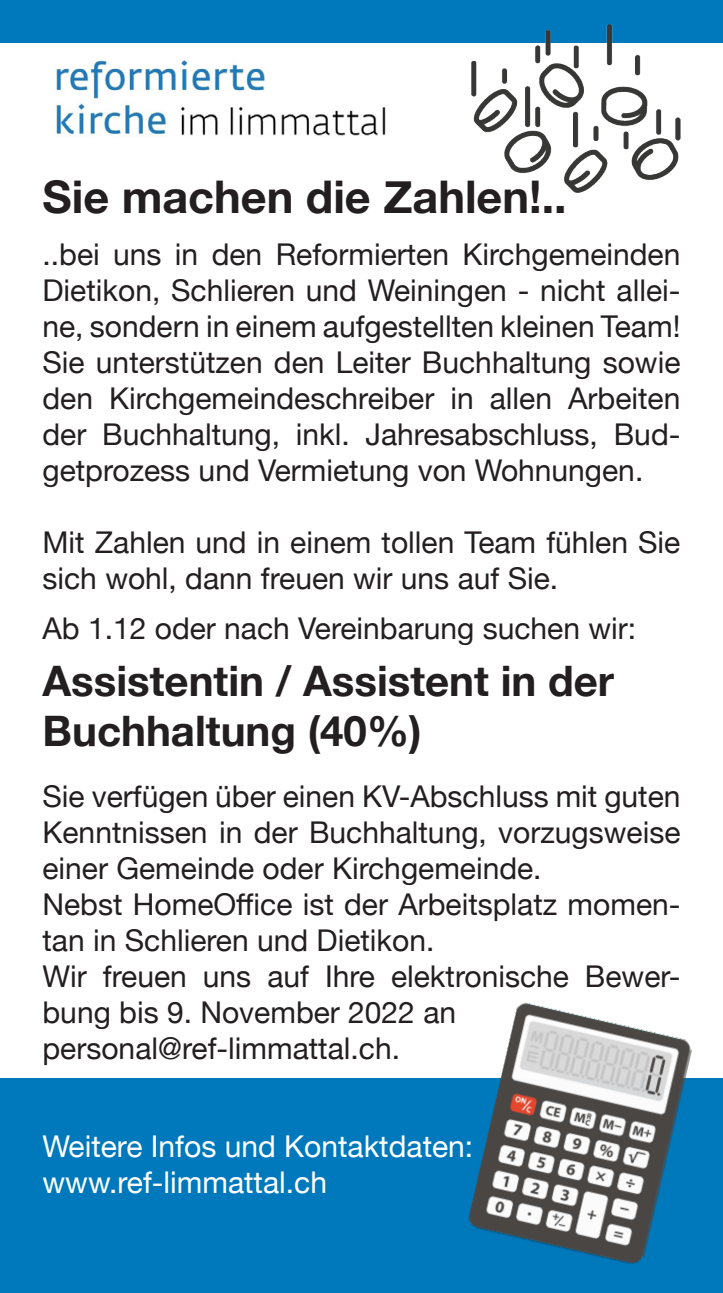
<style>
.page{position:relative;width:723px;height:1293px;background:#fff}
.page>*{position:absolute;margin:0;border:0;box-sizing:border-box;transform-origin:0 0}
.t1{font:700 45px "Helvetica Neue";color:#231f20}
.t2{font:700 42px/50.4px "Helvetica Neue";color:#231f20}
.t3{font:30px/36px "Helvetica Neue";color:#231f20;text-align:justify}
.t4{font:30px "Helvetica Neue";color:#fff}
</style>
<div class="page">
<div style="left:0;top:1078px;width:723px;height:215px;background:#0079bc"></div>
<img style="left:468px;top:1002px;width:224px;height:263px">
<div style="left:0;top:0;width:723px;height:43px;background:#0079bc"></div>
<img style="left:56px;top:60px;width:330px;height:77px">
<img style="left:471px;top:24px;width:209px;height:169px">
<p class="t1" style="left:43px;top:161px;width:526px">Sie machen die Zahlen!..</p>
<p class="t3" style="left:43px;top:238px;width:639px">..bei uns in den Reformierten Kirchgemeinden Dietikon, Schlieren und Weiningen - nicht allei&shy;ne, sondern in einem aufgestellten kleinen Team!</p>
<p class="t3" style="left:43px;top:346px;width:639px">Sie unterstützen den Leiter Buchhaltung sowie den Kirchgemeindeschreiber in allen Arbeiten der Buchhaltung, inkl. Jahresabschluss, Bud&shy;getprozess und Vermietung von Wohnungen.</p>
<p class="t3" style="left:43px;top:526px;width:639px">Mit Zahlen und in einem tollen Team fühlen Sie sich wohl, dann freuen wir uns auf Sie.</p>
<p class="t3" style="left:43px;top:612px;width:595px">Ab 1.12 oder nach Vereinbarung suchen wir:</p>
<p class="t2" style="left:43px;top:657px;width:573px">Assistentin / Assistent in der<br>Buchhaltung (40%)</p>
<p class="t3" style="left:43px;top:780px;width:639px">Sie verfügen über einen KV-Abschluss mit guten Kenntnissen in der Buchhaltung, vorzugsweise einer Gemeinde oder Kirchgemeinde.</p>
<p class="t3" style="left:43px;top:888px;width:639px">Nebst HomeOffice ist der Arbeitsplatz momen&shy;tan in Schlieren und Dietikon.</p>
<p class="t3" style="left:43px;top:960px;width:639px">Wir freuen uns auf Ihre elektronische Bewer&shy;bung bis 9. November 2022 an</p>
<p class="t3" style="left:43px;top:1032px;width:359px">personal@ref-limmattal.ch.</p>
<p class="t4" style="left:43px;top:1125px;width:432px">Weitere Infos und Kontaktdaten:</p>
<p class="t4" style="left:43px;top:1161px;width:286px">www.ref-limmattal.ch</p>
</div>
